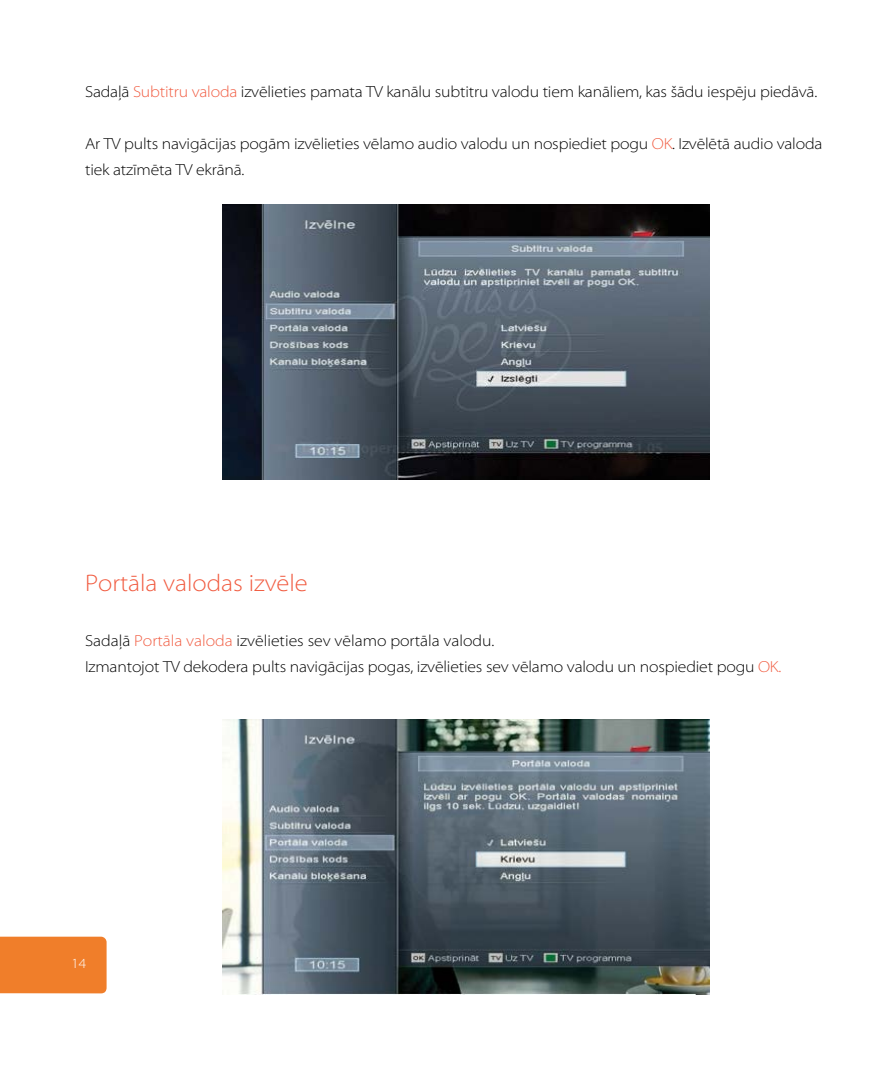
<style>
.page{position:relative;width:891px;height:1078px;background:#fff}
.page>*{position:absolute;margin:0;border:0;box-sizing:border-box;transform-origin:0 0}
.t1{font:300 semi-expanded 24px "Myriad Pro";color:#f15b40}
.t2{font:300 semi-expanded 16px/26px "Myriad Pro";letter-spacing:-.01em;color:#000}
.t3{font:300 semi-expanded 14px "Myriad Pro";color:#fff}
.s1{color:#f15b40}
</style>
<div class="page">
<div style="left:0;top:936px;width:106px;height:57px;background:#f07e2a"></div>
<img style="left:222px;top:205px;width:487px;height:274px">
<img style="left:222px;top:719px;width:487px;height:274px">
<p class="t2" style="left:85px;top:79px;width:733px">Sadaļā <span class="s1">Subtitru valoda</span> izvēlieties pamata TV kanālu subtitru valodu tiem kanāliem, kas šādu iespēju piedāvā.</p>
<p class="t2" style="left:85px;top:131px;width:738px">Ar TV pults navigācijas pogām izvēlieties vēlamo audio valodu un nospiediet pogu <span class="s1">OK</span>. Izvēlētā audio valoda tiek atzīmēta TV ekrānā.</p>
<h1 class="t1" style="left:85px;top:570px;width:224px">Portāla valodas izvēle</h1>
<p class="t2" style="left:85px;top:627px;width:697px">Sadaļā <span class="s1">Portāla valoda</span> izvēlieties sev vēlamo portāla valodu.<br>Izmantojot TV dekodera pults navigācijas pogas, izvēlieties sev vēlamo valodu un nospiediet pogu <span class="s1">OK.</span></p>
<p class="t3" style="left:71px;top:955px;width:16px">14</p>
</div>
